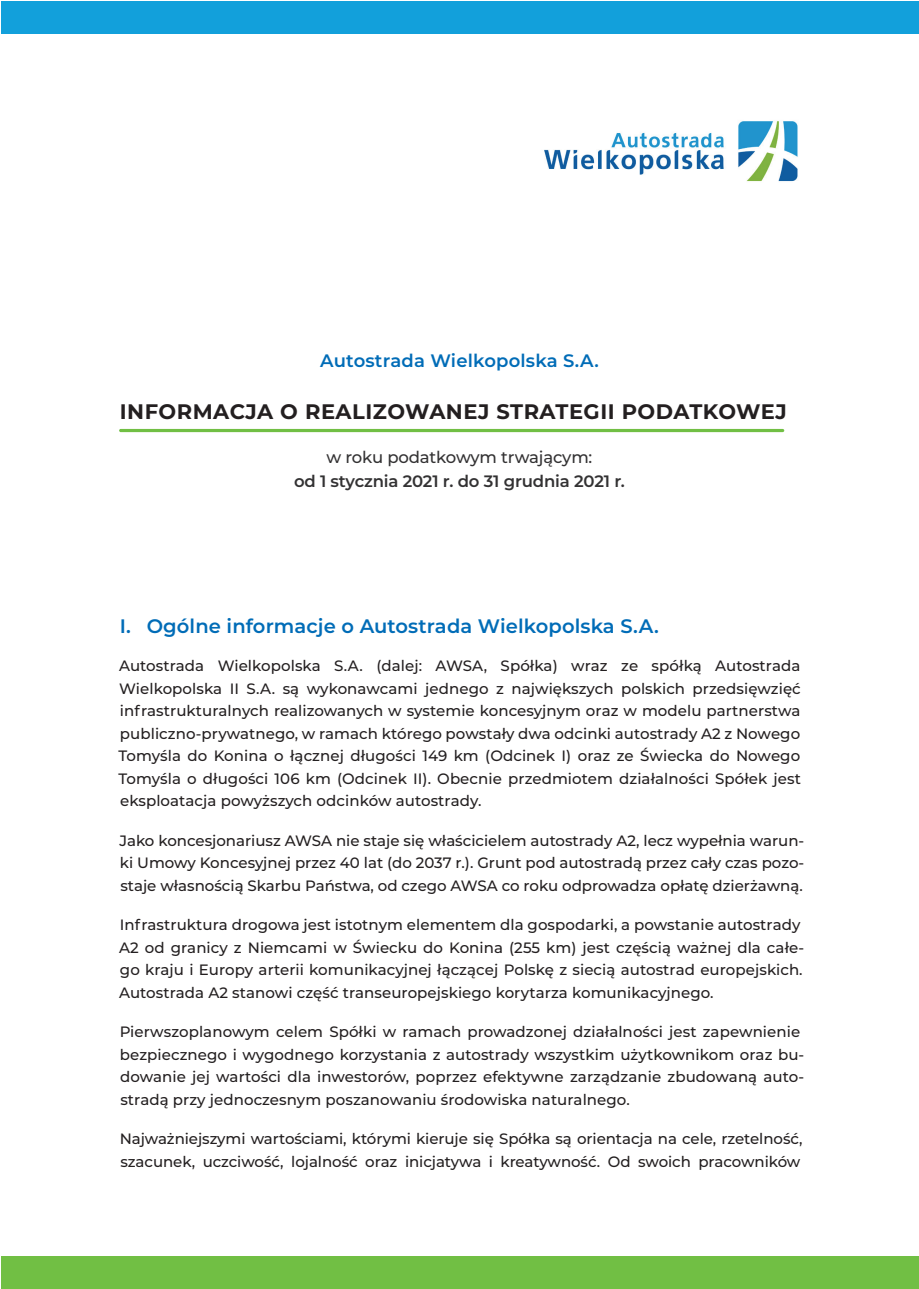
<style>
.page{position:relative;width:919px;height:1289px;background:#fff}
.page>*{position:absolute;margin:0;border:0;box-sizing:border-box;transform-origin:0 0}
.t1{font:700 21px "Montserrat";letter-spacing:.025em;color:#231f20}
.t2{font:600 19.5px "Montserrat";letter-spacing:.005em;color:#006cb7}
.t3{font:600 18px "Montserrat";letter-spacing:.01em;color:#006cb7}
.t4{font:600 16.5px "Montserrat";letter-spacing:-.01em;color:#333233}
.t5{font:500 16.5px "Montserrat";letter-spacing:-.01em;color:#333233}
.t6{font:500 15px/22.5px "Montserrat";letter-spacing:.005em;color:#231f20}
</style>
<div class="page">
<div style="left:1px;top:1px;width:917px;height:32px;background:#12a0db"></div>
<div style="left:1px;top:1256px;width:917px;height:32px;background:#71bf44"></div>
<img style="left:544px;top:121px;width:254px;height:61px">
<hr style="left:119px;top:429px;width:665px;height:3px;background:#71bf44;border-radius:2px">
<p class="t3" style="left:320px;top:347px;width:280px">Autostrada Wielkopolska S.A.</p>
<p class="t1" style="left:120px;top:396px;width:668px">INFORMACJA O REALIZOWANEJ STRATEGII PODATKOWEJ</p>
<p class="t5" style="left:326px;top:446px;width:267px">w roku podatkowym trwającym:</p>
<p class="t4" style="left:294px;top:470px;width:332px">od 1 stycznia 2021 r. do 31 grudnia 2021 r.</p>
<p class="t2" style="left:120px;top:611px;width:540px">I. Ogólne informacje o Autostrada Wielkopolska S.A.</p>
<p class="t6" style="left:118px;top:654px;width:684px;text-align:justify">Autostrada Wielkopolska S.A. (dalej: AWSA, Spółka) wraz ze spółką Autostrada Wielkopolska II S.A. są wykonawcami jednego z największych polskich przedsięwzięć infrastrukturalnych realizowanych w systemie koncesyjnym oraz w modelu partnerstwa publiczno-prywatnego, w ramach którego powstały dwa odcinki autostrady A2 z Nowego Tomyśla do Konina o łącznej długości 149 km (Odcinek I) oraz ze Świecka do Nowego Tomyśla o długości 106 km (Odcinek II). Obecnie przedmiotem działalności Spółek jest eksploatacja powyższych odcinków autostrady.</p>
<p class="t6" style="left:119px;top:828px;width:686px;text-align:justify">Jako koncesjonariusz AWSA nie staje się właścicielem autostrady A2, lecz wypełnia warun&shy;ki Umowy Koncesyjnej przez 40 lat (do 2037 r.). Grunt pod autostradą przez cały czas pozo&shy;staje własnością Skarbu Państwa, od czego AWSA co roku odprowadza opłatę dzierżawną.</p>
<p class="t6" style="left:119px;top:913px;width:686px">Infrastruktura drogowa jest istotnym elementem dla gospodarki, a powstanie autostrady A2 od granicy z Niemcami w Świecku do Konina (255 km) jest częścią ważnej dla całe&shy;go kraju i Europy arterii komunikacyjnej łączącej Polskę z siecią autostrad europejskich.<br>Autostrada A2 stanowi część transeuropejskiego korytarza komunikacyjnego.</p>
<p class="t6" style="left:120px;top:1020px;width:686px">Pierwszoplanowym celem Spółki w ramach prowadzonej działalności jest zapewnienie bezpiecznego i wygodnego korzystania z autostrady wszystkim użytkownikom oraz bu&shy;dowanie jej wartości dla inwestorów, poprzez efektywne zarządzanie zbudowaną auto&shy;stradą przy jednoczesnym poszanowaniu środowiska naturalnego.</p>
<p class="t6" style="left:120px;top:1127px;width:684px">Najważniejszymi wartościami, którymi kieruje się Spółka są orientacja na cele, rzetelność, szacunek, uczciwość, lojalność oraz inicjatywa i kreatywność. Od swoich pracowników</p>
</div>
